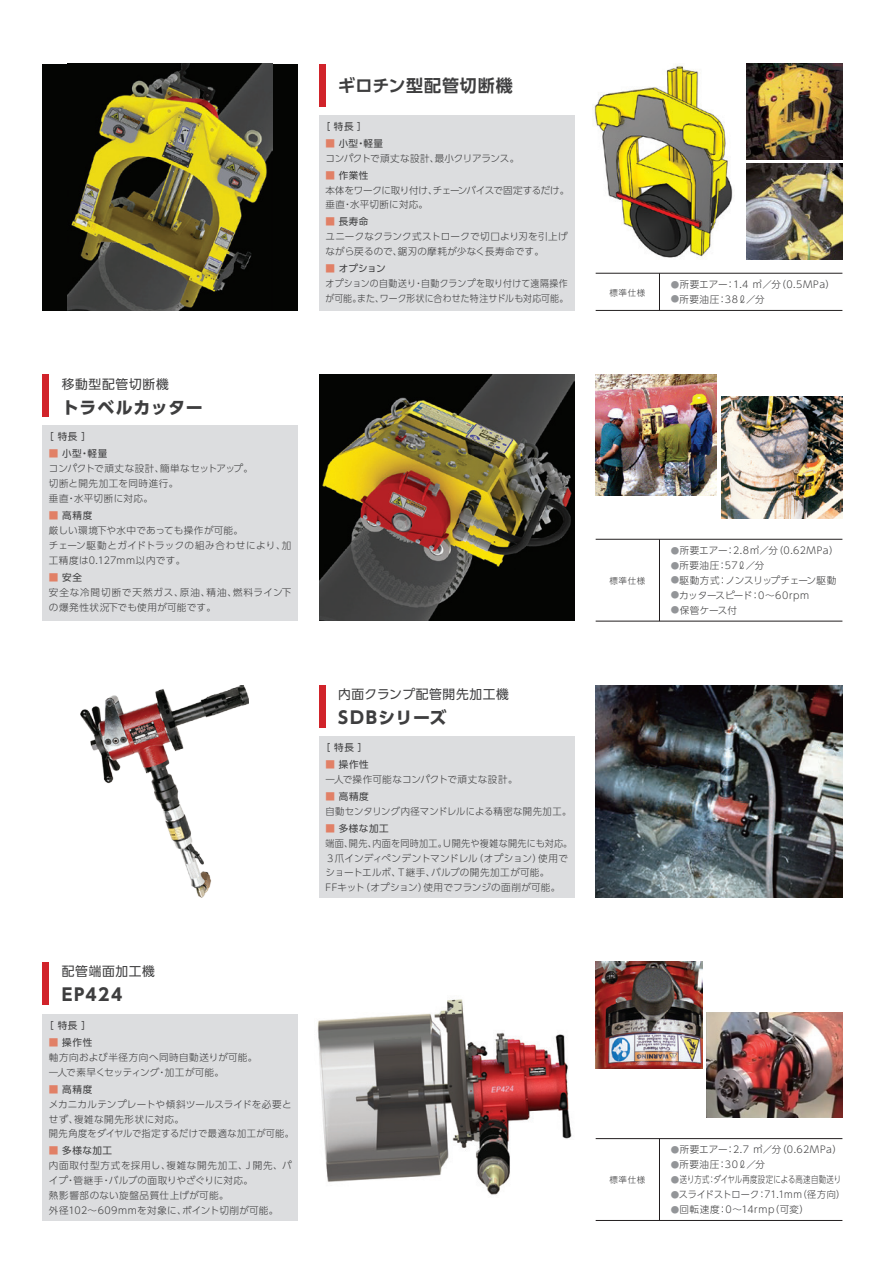
<style>
.page{position:relative;width:885px;height:1263px;background:#fff}
.page>*{position:absolute;margin:0;border:0;box-sizing:border-box;transform-origin:0 0}
.t1{font:700 16.95px "UD Shin Go Pro";letter-spacing:.055em;color:#3e3e3f}
.t2{font:700 16.95px "UD Shin Go Pro De";letter-spacing:.05em;color:#3e3e3f}
.t3{font:12.75px "UD Shin Go Pro";letter-spacing:.05em;color:#3e3e3f}
.t4{font:300 9.6px/14.9px "UD Shin Go Pro";letter-spacing:.025em;color:#3e3e3f}
.t5{font:300 9.6px/14.9px "UD Shin Go Pro";letter-spacing:.025em;color:#3e3e3f;scale:.95 1}
.t6{font:300 9.6px/14.9px "UD Shin Go Pro";letter-spacing:.045em;color:#3e3e3f}
.t7{font:300 9.6px/14.9px "UD Shin Go Pro";letter-spacing:.025em;color:#3e3e3f;scale:.93 1}
.t8{font:300 9.6px/14.9px "UD Shin Go Pro";letter-spacing:-.02em;color:#3e3e3f}
.t9{font:300 9.6px/14.9px "UD Shin Go Pro";letter-spacing:.06em;color:#3e3e3f}
.t10{font:300 9.6px/14.9px "UD Shin Go Pro";letter-spacing:-.03em;color:#3e3e3f}
.t11{font:300 9.6px "UD Shin Go Pro";letter-spacing:.025em;color:#3e3e3f;scale:.77 1}
.t12{font:300 9.6px "UD Shin Go Pro";letter-spacing:.005em;color:#3e3e3f;scale:.95 1}
.t13{font:300 9.6px "UD Shin Go Pro";letter-spacing:-.01em;color:#3e3e3f}
.t14{font:300 9.6px "UD Shin Go Pro";letter-spacing:.055em;color:#3e3e3f}
.t15{font:9.6px "UD Shin Go Pro";letter-spacing:.065em;color:#3e3e3f}
.t16{font:300 8.55px "UD Shin Go Pro";letter-spacing:.065em;color:#3e3e3f}
.s1{font-weight:400;color:#e18066}
.s2{font-weight:400}
.s3{font-size:8.55px;color:#939598}
</style>
<div class="page">
<div style="left:43px;top:1014px;width:255px;height:206px;background:#dcdddf"></div>
<div style="left:319px;top:736px;width:255px;height:162px;background:#dcdddf"></div>
<div style="left:43px;top:426px;width:255px;height:195px;background:#dcdddf"></div>
<div style="left:319px;top:115px;width:255px;height:195px;background:#dcdddf"></div>
<img style="left:81px;top:685px;width:167px;height:213px">
<img style="left:595px;top:685px;width:247px;height:213px">
<div style="left:319px;top:685px;width:6px;height:43px;background:#d1232a"></div>
<div style="left:43px;top:64px;width:255px;height:246px;background:#040503"></div>
<div style="left:319px;top:64px;width:6px;height:42px;background:#d1232a"></div>
<img style="left:746px;top:64px;width:96px;height:95px">
<img style="left:746px;top:164px;width:96px;height:95px">
<hr style="left:595px;top:273px;width:247px;height:1px;background:#231f20">
<hr style="left:659px;top:273px;width:1px;height:37px;background:#231f20">
<hr style="left:595px;top:310px;width:247px;height:1px;background:#231f20">
<div style="left:43px;top:374px;width:6px;height:43px;background:#d1232a"></div>
<hr style="left:595px;top:539px;width:247px;height:1px;background:#231f20">
<hr style="left:659px;top:539px;width:1px;height:82px;background:#231f20">
<hr style="left:595px;top:621px;width:247px;height:1px;background:#231f20">
<img style="left:706px;top:1012px;width:136px;height:105px">
<div style="left:43px;top:962px;width:6px;height:42px;background:#d1232a"></div>
<hr style="left:595px;top:1138px;width:247px;height:1px;background:#231f20">
<hr style="left:659px;top:1138px;width:1px;height:82px;background:#231f20">
<hr style="left:595px;top:1220px;width:247px;height:1px;background:#231f20">
<img style="left:593px;top:65px;width:140px;height:193px">
<img style="left:68px;top:64px;width:204px;height:246px">
<img style="left:319px;top:374px;width:255px;height:247px">
<img style="left:317px;top:999px;width:255px;height:196px">
<img style="left:595px;top:374px;width:121px;height:122px">
<img style="left:721px;top:397px;width:121px;height:121px">
<img style="left:595px;top:962px;width:107px;height:106px">
<h2 class="t3" style="left:62px;top:374px;width:109px">移動型配管切断機</h2>
<h1 class="t1" style="left:62px;top:393px;width:142px">トラベルカッター</h1>
<p class="t15" style="left:44px;top:429px;width:48px">［ 特長 ］</p>
<p class="t4" style="left:49px;top:446px;width:206px"><span class="s1">■</span> <span class="s2">小型・軽量<br></span>コンパクトで頑丈な設計、簡単なセットアップ。切断と開先加工を同時進行。<br>垂直・水平切断に対応。</p>
<p class="t4" style="left:49px;top:508px;width:244px"><span class="s1">■</span> <span class="s2">高精度<br></span>厳しい環境下や水中であっても操作が可能。<br>チェーン駆動とガイドトラックの組み合わせにより、加工精度は0.127mm以内です。</p>
<p class="t9" style="left:49px;top:569px;width:244px"><span class="s1">■</span> <span class="s2">安全<br></span>安全な冷間切断で天然ガス、原油、精油、燃料ライン下の爆発性状況下でも使用が可能です。</p>
<h1 class="t2" style="left:338px;top:72px;width:176px">ギロチン型配管切断機</h1>
<p class="t15" style="left:320px;top:118px;width:48px">［ 特長 ］</p>
<p class="t10" style="left:325px;top:135px;width:195px"><span class="s1">■</span> <span class="s2">小型・軽量<br></span>コンパクトで頑丈な設計、最小クリアランス。</p>
<p class="t8" style="left:325px;top:167px;width:245px"><span class="s1">■</span> <span class="s2">作業性<br></span>本体をワークに取り付け、チェーンバイスで固定するだけ。垂直・水平切断に対応。</p>
<p class="t4" style="left:325px;top:214px;width:243px"><span class="s1">■</span> <span class="s2">長寿命<br></span>ユニークなクランク式ストロークで切口より刃を引上げながら戻るので、鋸刃の摩耗が少なく長寿命です。</p>
<p class="t7" style="left:325px;top:261px;width:262px"><span class="s1">■</span> <span class="s2">オプション<br></span>オプションの自動送り・自動クランプを取り付けて遠隔操作が可能。また、ワーク形状に合わせた特注サドルも対応可能。</p>
<h2 class="t3" style="left:338px;top:684px;width:172px">内面クランプ配管開先加工機</h2>
<h1 class="t1" style="left:338px;top:704px;width:110px">SDBシリーズ</h1>
<p class="t15" style="left:320px;top:740px;width:48px">［ 特長 ］</p>
<p class="t4" style="left:325px;top:757px;width:194px"><span class="s1">■</span> <span class="s2">操作性<br></span>一人で操作可能なコンパクトで頑丈な設計。</p>
<p class="t4" style="left:325px;top:788px;width:247px"><span class="s1">■</span> <span class="s2">高精度<br></span>自動センタリング内径マンドレルによる精密な開先加工。</p>
<p class="t5" style="left:325px;top:820px;width:261px"><span class="s1">■</span> <span class="s2">多様な加工<br></span>端面、開先、内面を同時加工。Ｕ開先や複雑な開先にも対応。<br>３爪インディペンデントマンドレル（オプション）使用でショートエルボ、Ｔ継手、バルブの開先加工が可能。<br>FFキット（オプション）使用でフランジの面削が可能。</p>
<p class="t16" style="left:609px;top:285px;width:37px">標準仕様</p>
<p class="t4" style="left:670px;top:277px;width:166px"><span class="s3">●</span>所要エアー：1.4 ㎥／分（0.5MPa）</p>
<p class="t4" style="left:670px;top:291px;width:95px"><span class="s3">●</span>所要油圧：38ℓ／分</p>
<p class="t16" style="left:609px;top:574px;width:37px">標準仕様</p>
<p class="t4" style="left:670px;top:543px;width:169px"><span class="s3">●</span>所要エアー：2.8㎥／分（0.62MPa）</p>
<p class="t4" style="left:670px;top:557px;width:95px"><span class="s3">●</span>所要油圧：57ℓ／分</p>
<p class="t13" style="left:670px;top:572px;width:167px"><span class="s3">●</span>駆動方式：ノンスリップチェーン駆動</p>
<p class="t8" style="left:670px;top:587px;width:140px"><span class="s3">●</span>カッタースピード：0～60rpm</p>
<p class="t4" style="left:670px;top:602px;width:67px"><span class="s3">●</span>保管ケース付</p>
<h2 class="t3" style="left:62px;top:961px;width:95px">配管端面加工機</h2>
<h1 class="t1" style="left:62px;top:981px;width:62px">EP424</h1>
<p class="t15" style="left:44px;top:1017px;width:48px">［ 特長 ］</p>
<p class="t4" style="left:49px;top:1034px;width:210px"><span class="s1">■</span> <span class="s2">操作性<br></span>軸方向および半径方向へ同時自動送りが可能。一人で素早くセッティング・加工が可能。</p>
<p class="t4" style="left:49px;top:1081px;width:246px"><span class="s1">■</span> <span class="s2">高精度<br></span>メカニカルテンプレートや傾斜ツールスライドを必要とせず、複雑な開先形状に対応。<br>開先角度をダイヤルで指定するだけで最適な加工が可能。</p>
<p class="t6" style="left:49px;top:1143px;width:244px"><span class="s1">■</span> <span class="s2">多様な加工<br></span>内面取付型方式を採用し、複雑な開先加工、Ｊ開先、パイプ・管継手・バルブの面取りやざぐりに対応。<br>熱影響部のない旋盤品質仕上げが可能。<br>外径102～609mmを対象に、ポイント切削が可能。</p>
<p class="t4" style="left:670px;top:1142px;width:172px"><span class="s3">●</span>所要エアー：2.7 ㎥／分（0.62MPa）</p>
<p class="t4" style="left:670px;top:1157px;width:95px"><span class="s3">●</span>所要油圧：30ℓ／分</p>
<p class="t11" style="left:670px;top:1172px;width:223px"><span class="s3">●</span>送り方式：ダイヤル再度設定による高速自動送り</p>
<p class="t12" style="left:670px;top:1186px;width:185px"><span class="s3">●</span>スライドストローク：71.1mm（径方向）</p>
<p class="t14" style="left:670px;top:1201px;width:140px"><span class="s3">●</span>回転速度：0～14rmp（可変）</p>
<p class="t16" style="left:609px;top:1173px;width:37px">標準仕様</p>
</div>
